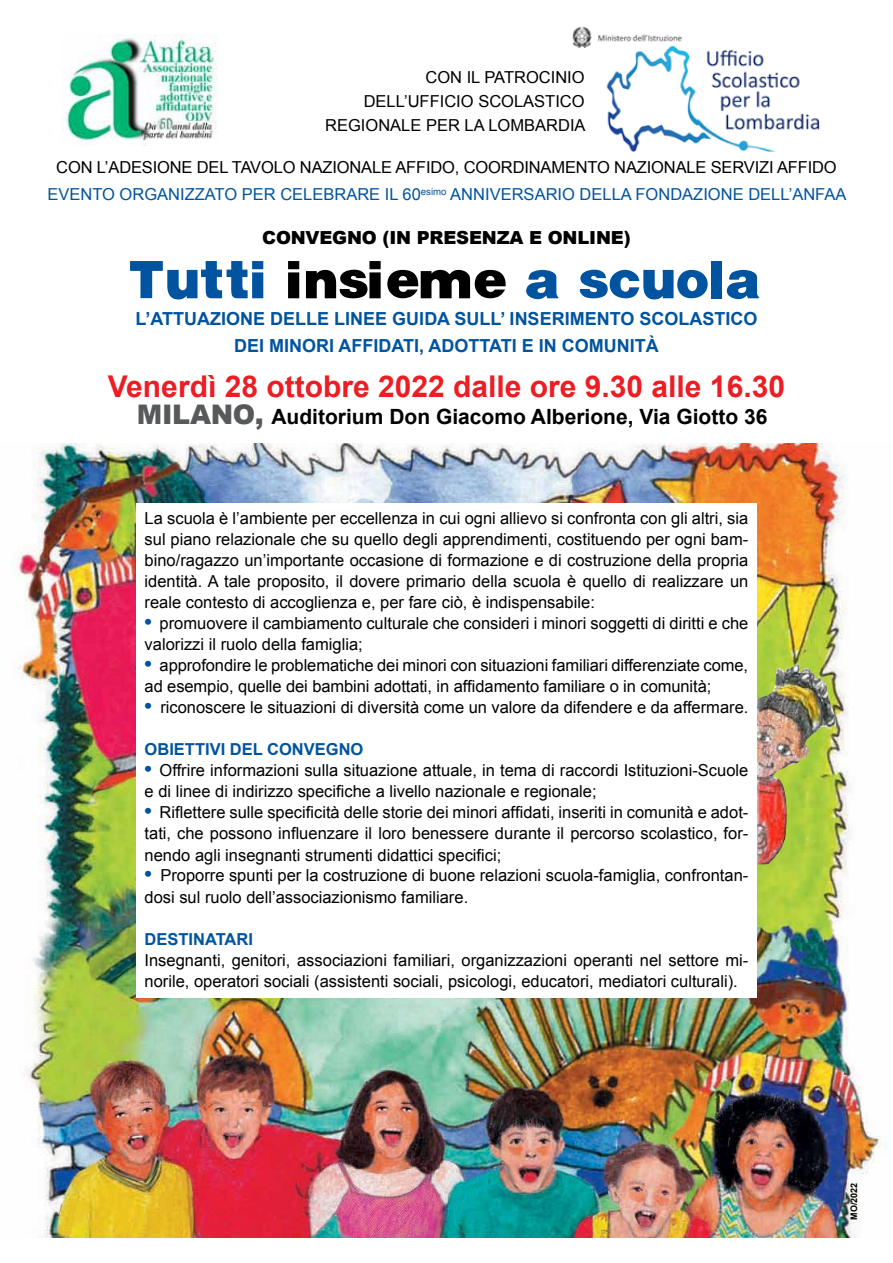
<style>
.page{position:relative;width:893px;height:1263px;background:#fff}
.page>*{position:absolute;margin:0;border:0;box-sizing:border-box;transform-origin:0 0}
.t1{font:900 54px "Ultra";letter-spacing:-.01em;color:#00549f}
.t2{font:700 30px "Arial";color:#ed1d24}
.t3{font:700 21px "Arial";color:#000}
.t4{font:700 21px "Arial";color:#00549f}
.t5{font:700 18px/27px "Arial";color:#00549f;text-align:center}
.t6{font:900 18px "Arial";letter-spacing:-.01em;color:#000}
.t7{font:16.5px/21px "Arial";color:#000}
.t8{font:16.5px "Arial";color:#00549f}
.t9{font:700 16.5px "Arial";color:#00549f}
.t10{font:700 9px "Arial";color:#000}
.s1{color:#000}
.s2{font-weight:900;font-size:27px;color:#58595b}
.s3{font-weight:700;font-size:21px;color:#00549f}
</style>
<div class="page">
<img style="left:12px;top:443px;width:875px;height:794px">
<img style="left:757px;top:664px;width:81px;height:200px">
<div style="left:136px;top:503px;width:621px;height:494px;background:#fff"></div>
<img style="left:572px;top:26px;width:248px;height:126px">
<img style="left:61px;top:35px;width:156px;height:107px">
<p class="t7" style="left:325px;top:66px;width:262px;line-height:24px;text-align:right">con il patrocinio dell’Ufficio Scolastico<br>Reg ionale per la Lombardia</p>
<p class="t7" style="left:56px;top:157px;width:782px">Con l’adesione del Tavolo Nazionale Affido, Coordinamento Nazionale Servizi Affido</p>
<p class="t8" style="left:47px;top:184px;width:12px">EVEN</p>
<p class="t8" style="left:92px;top:184px;width:76px">TO ORGANIZZA</p>
<p class="t8" style="left:215px;top:184px;width:89px">TO PER CELE</p>
<p class="t8" style="left:323px;top:184px;width:23px">BRARE</p>
<p class="t8" style="left:385px;top:184px;width:77px">IL 60<sup>esimo</sup> ANNIVERSARIO</p>
<p class="t8" style="left:580px;top:184px;width:12px">DELLA</p>
<p class="t8" style="left:636px;top:184px;width:12px">FONDAZIONE</p>
<p class="t8" style="left:748px;top:184px;width:11px">DELL</p>
<p class="t8" style="left:789px;top:184px;width:16px">’ANFAA</p>
<p class="t6" style="left:262px;top:225px;width:370px">CONVEGNO (IN PRESENZA E ONLINE)</p>
<h1 class="t1" style="left:130px;top:249px;width:634px">Tutti <span class="s1">insieme</span> a scuola</h1>
<p class="t5" style="left:136px;top:306px;width:623px">L’ATTUAZIONE DELLE LINEE GUIDA SULL’ INSERIMENTO SCOLASTICO<br>DEI MINORI AFFIDATI, ADOTTATI E IN COMUNITÀ</p>
<h2 class="t2" style="left:108px;top:366px;width:679px">VENERDÌ 28 OTTOBRE 2022 DALLE ORE 9.30 ALLE 16.30</h2>
<p class="t3" style="left:137px;top:402px;width:632px"><span class="s2">MILANO,</span> AUDITORIUM DON GIACOMO ALBERIONE, VIA GIOTTO 36</p>
<p class="t7" style="left:145px;top:508px;width:605px;text-align:justify">La scuola è l’ambiente per eccellenza in cui ogni allievo si confronta con gli altri, sia sul piano relazionale che su quello degli apprendimenti, costituendo per ogni bam&shy;bino/ragazzo un’importante occasione di formazione e di costruzione della propria identità. A tale proposito, il dovere primario della scuola è quello di realizzare un reale contesto di accoglienza e, per fare ciò, è indispensabile:</p>
<p class="t7" style="left:145px;top:613px;width:605px"><span class="s3">•</span> promuovere il cambiamento culturale che consideri i minori soggetti di diritti e che valorizzi il ruolo della famiglia;</p>
<p class="t7" style="left:145px;top:655px;width:605px"><span class="s3">•</span> approfondire le problematiche dei minori con situazioni familiari differenziate come, ad esempio, quelle dei bambini adottati, in affidamento familiare o in comunità;</p>
<p class="t4" style="left:145px;top:692px;width:9px">•</p>
<p class="t7" style="left:160px;top:697px;width:590px">riconoscere le situazioni di diversità come un valore da difendere e da affermare.</p>
<p class="t9" style="left:145px;top:739px;width:220px">OBIETTIVI DEL CONVEG NO</p>
<p class="t7" style="left:145px;top:760px;width:605px"><span class="s3">•</span> Offrire informazioni sulla situazione attuale, in tema di raccordi Istituzioni-Scuole e di linee di indirizzo specifiche a livello nazionale e regionale;</p>
<p class="t7" style="left:145px;top:802px;width:605px;text-align:justify"><span class="s3">•</span> Riflettere sulle specificità delle storie dei minori affidati, inseriti in comunità e adot&shy;tati, che possono influenzare il loro benessere durante il percorso scolastico, for&shy;nendo agli insegnanti strumenti didattici specifici;</p>
<p class="t4" style="left:145px;top:860px;width:9px">•</p>
<p class="t7" style="left:145px;top:865px;width:605px;text-indent:16px">Proporre spunti per la costruzione di buone relazioni scuola-famiglia, confrontan&shy;dosi sul ruolo dell’associazionismo familiare.</p>
<p class="t9" style="left:145px;top:928px;width:110px">DESTINATARI</p>
<p class="t7" style="left:145px;top:949px;width:605px">I nsegnanti, genitori, associazioni familiari, organizzazioni operanti nel settore mi&shy;norile, operatori sociali (assistenti sociali, psicologi, educatori, mediatori culturali).</p>
<p class="t10" style="left:848px;top:1220px;width:39px;rotate:-90deg">MO/2022</p>
</div>
